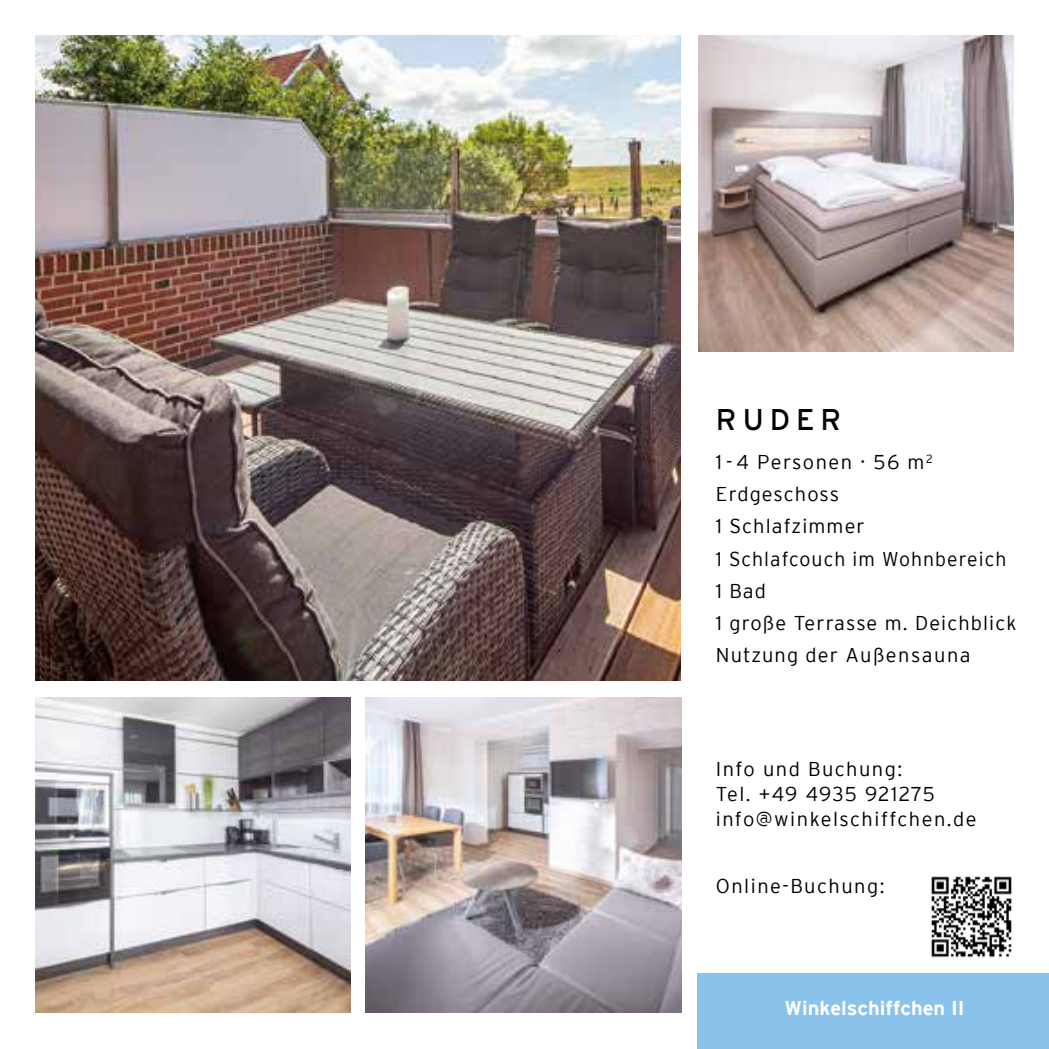
<style>
.page{position:relative;width:1049px;height:1049px;background:#fff}
.page>*{position:absolute;margin:0;border:0;box-sizing:border-box;transform-origin:0 0}
.t1{font:30px "Interstate";letter-spacing:.2em;color:#000}
.t2{font:300 20px/32px "Interstate";letter-spacing:.055em;color:#000}
.t3{font:300 20px/25px "Interstate";letter-spacing:.075em;color:#000}
.t4{font:700 20px "Interstate";color:#fff}
</style>
<div class="page">
<img style="left:35px;top:35px;width:645px;height:645px">
<img style="left:35px;top:697px;width:316px;height:316px">
<img style="left:366px;top:697px;width:315px;height:316px">
<img style="left:698px;top:35px;width:315px;height:316px">
<img style="left:931px;top:876px;width:81px;height:82px">
<div style="left:697px;top:973px;width:352px;height:76px;background:#89c2eb"></div>
<h1 class="t1" style="left:716px;top:403px;width:127px">RUDER</h1>
<p class="t2" style="left:716px;top:446px;width:302px">1- 4 Personen · 56 m<sup>2<br></sup>Erdgeschoss<br>1 Schlafzimmer<br>1 Schlafcouch im Wohnbereich<br>1 Bad<br>1 große Terrasse m. Deichblick<br>Nutzung der Außensauna</p>
<p class="t3" style="left:716px;top:756px;width:262px">Info und Buchung:<br>Tel. +49 4935 921275 info@winkelschiffchen.de</p>
<p class="t3" style="left:716px;top:873px;width:170px">Online-Buchung:</p>
<p class="t4" style="left:784px;top:997px;width:182px">Winkelschiffchen II</p>
</div>
